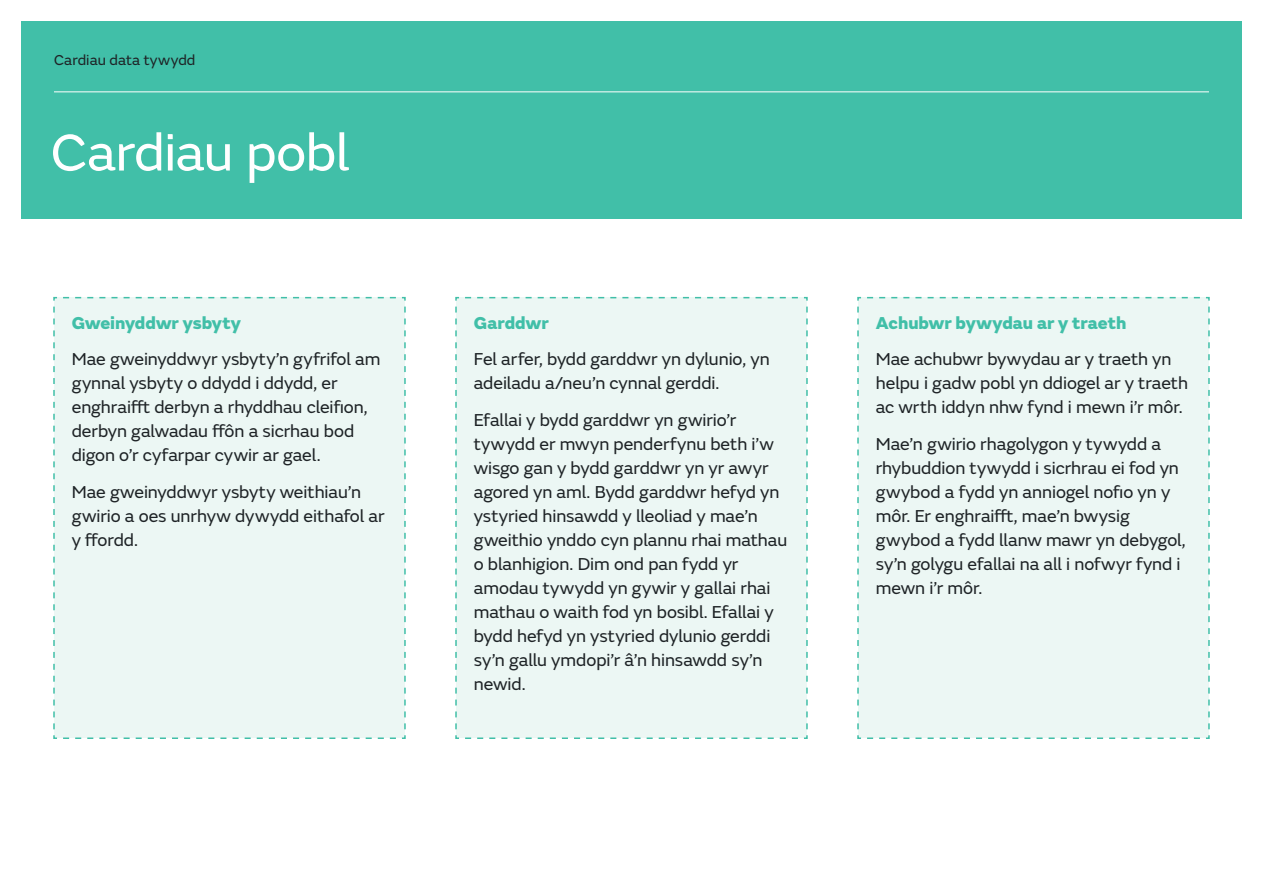
<style>
.page{position:relative;width:1263px;height:893px;background:#fff}
.page>*{position:absolute;margin:0;border:0;box-sizing:border-box;transform-origin:0 0}
.MO_Lesson_plan_title{font:54px "FS Emeric";letter-spacing:-.01em;color:#fff}
.MO_Lesson_plan_bulle{font:18px/24px "FS Emeric";color:#1e2326}
.MO_Lesson_plan_bulle-2{font:800 18px "FS Emeric";color:#41bfa8}
.MO_Lesson_plan_cover{font:15px "FS Emeric";letter-spacing:.005em;color:#1e2326}
</style>
<div class="page">
<div style="left:21px;top:21px;width:1221px;height:198px;background:#41bfa8"></div>
<hr style="left:54px;top:91px;width:1155px;height:1px;background:#fff">
<div style="left:53px;top:296px;width:353px;height:443px;background:#ecf7f4"></div>
<div style="left:857px;top:296px;width:353px;height:443px;background:#ecf7f4"></div>
<div style="left:455px;top:296px;width:353px;height:443px;background:#ecf7f4"></div>
<p class="MO_Lesson_plan_cover" style="left:54px;top:49px;width:143px">Cardiau data tywydd</p>
<p class="MO_Lesson_plan_title" style="left:51px;top:114px;width:300px">Cardiau pobl</p>
<p class="MO_Lesson_plan_bulle-2" style="left:72px;top:308px;width:171px">Gweinyddwr ysbyty</p>
<p class="MO_Lesson_plan_bulle" style="left:72px;top:346px;width:310px">Mae gweinyddwyr ysbyty’n gyfrifol am gynnal ysbyty o ddydd i ddydd, er enghraifft derbyn a rhyddhau cleifion, derbyn galwadau ffôn a sicrhau bod digon o’r cyfarpar cywir ar gael.</p>
<p class="MO_Lesson_plan_bulle" style="left:72px;top:479px;width:314px">Mae gweinyddwyr ysbyty weithiau’n gwirio a oes unrhyw dywydd eithafol ar y ffordd.</p>
<p class="MO_Lesson_plan_bulle-2" style="left:474px;top:308px;width:76px">Garddwr</p>
<p class="MO_Lesson_plan_bulle" style="left:474px;top:346px;width:297px">Fel arfer, bydd garddwr yn dylunio, yn adeiladu a/neu’n cynnal gerddi.</p>
<p class="MO_Lesson_plan_bulle" style="left:474px;top:407px;width:315px">Efallai y bydd garddwr yn gwirio’r tywydd er mwyn penderfynu beth i’w wisgo gan y bydd garddwr yn yr awyr agored yn aml. Bydd garddwr hefyd yn ystyried hinsawdd y lleoliad y mae’n gweithio ynddo cyn plannu rhai mathau o blanhigion. Dim ond pan fydd yr amodau tywydd yn gywir y gallai rhai mathau o waith fod yn bosibl. Efallai y bydd hefyd yn ystyried dylunio gerddi sy’n gallu ymdopi’r â’n hinsawdd sy’n newid.</p>
<p class="MO_Lesson_plan_bulle-2" style="left:876px;top:308px;width:252px">Achubwr bywydau ar y traeth</p>
<p class="MO_Lesson_plan_bulle" style="left:876px;top:346px;width:314px">Mae achubwr bywydau ar y traeth yn helpu i gadw pobl yn ddiogel ar y traeth ac wrth iddyn nhw fynd i mewn i’r môr.</p>
<p class="MO_Lesson_plan_bulle" style="left:876px;top:431px;width:312px">Mae’n gwirio rhagolygon y tywydd a rhybuddion tywydd i sicrhrau ei fod yn gwybod a fydd yn anniogel nofio yn y môr. Er enghraifft, mae’n bwysig gwybod a fydd llanw mawr yn debygol, sy’n golygu efallai na all i nofwyr fynd i mewn i’r môr.</p>
</div>
